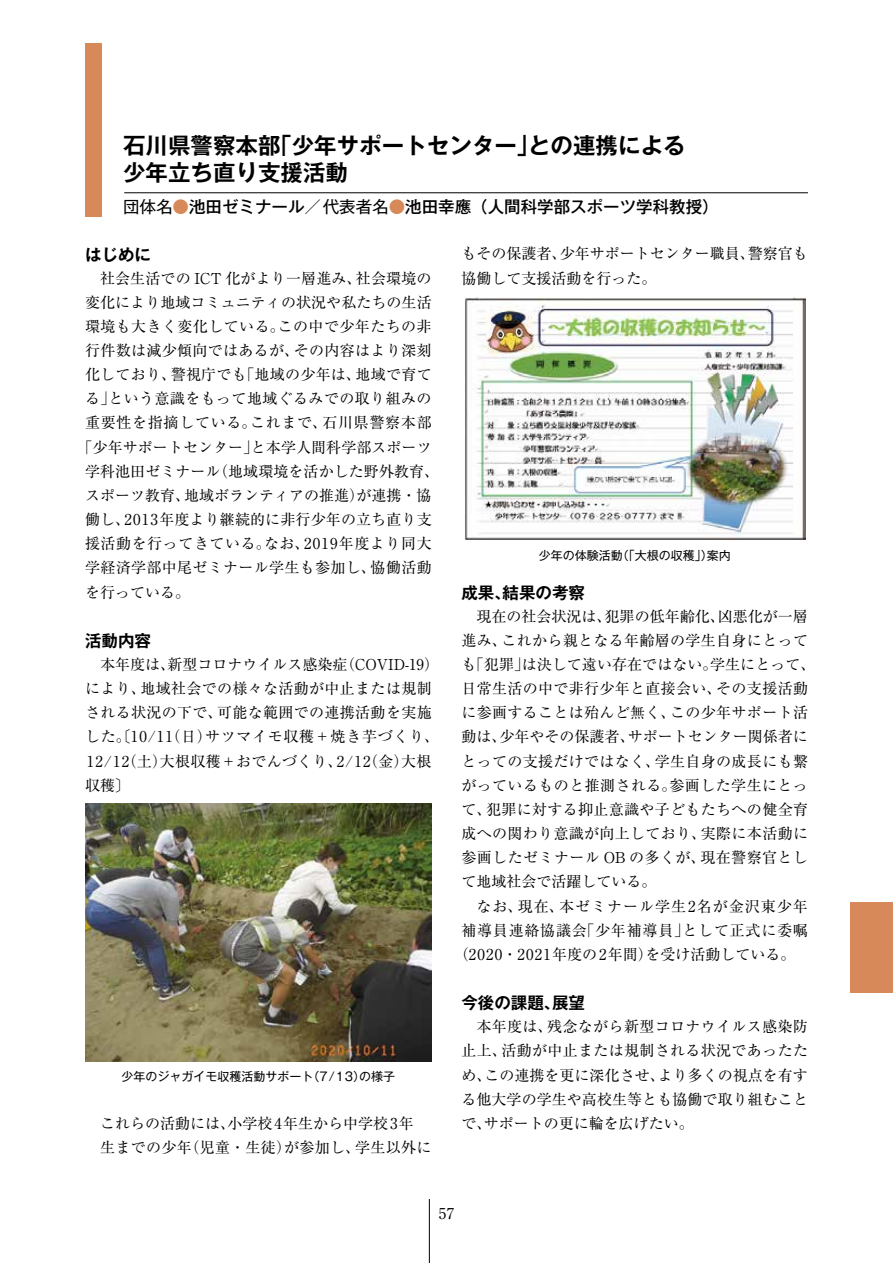
<style>
.page{position:relative;width:893px;height:1263px;background:#fff}
.page>*{position:absolute;margin:0;border:0;box-sizing:border-box;transform-origin:0 0}
.t1{font:700 22.5px/27px "Gothic MB101 Pr 5 De";color:#000}
.t2{font:500 16.5px "Gothic MB101 Pr 5";color:#000}
.t3{font:700 16.5px "Gothic MB101 Pr 5 De";color:#000}
.t4{font:15px/24.2px "Ryumin Pr 6 N";letter-spacing:.025em;color:#000}
.t5{font:15px/24.2px "Ryumin Pr 6 N";color:#000}
.t6{font:15px "Ryumin Pr 6 N";letter-spacing:.005em;color:#000}
.t7{font:15px "Ryumin Pr 6 N";letter-spacing:.05em;color:#000}
.t8{font:15px "Ryumin Pr 6 N";letter-spacing:.065em;color:#000}
.t9{font:12px "Gothic MB101 Pr 5";color:#000}
.s1{font-weight:400}
.s2{color:#d88959}
</style>
<div class="page">
<div style="left:85px;top:43px;width:17px;height:173px;background:#d88959"></div>
<hr style="left:124px;top:192px;width:684px;height:1px;background:#000">
<img style="left:85px;top:804px;width:346px;height:258px">
<img style="left:464px;top:298px;width:341px;height:242px">
<div style="left:850px;top:902px;width:43px;height:90px;background:#d88959"></div>
<hr style="left:429px;top:1199px;width:1px;height:64px;background:#000">
<h1 class="t1" style="left:123px;top:130px;width:564px">石川県警察本部「少年サポートセンター」との連携による少年立ち直り支援活動</h1>
<p class="t2" style="left:123px;top:193px;width:597px"><span class="s1">団体名</span><span class="s2">●</span>池田ゼミナール<span class="s1">／代表者名</span><span class="s2">●</span>池田幸應（人間科学部スポーツ学科教授）</p>
<p class="t3" style="left:85px;top:241px;width:67px">はじめに</p>
<p class="t4" style="left:100px;top:265px;width:333px">社会生活での ICT 化がより一層進み、社会環境の</p>
<p class="t6" style="left:85px;top:290px;width:348px">変化により地域コミュニティの状況や私たちの生活</p>
<p class="t4" style="left:85px;top:313px;width:348px">環境も大きく変化している。この中で少年たちの非</p>
<p class="t4" style="left:85px;top:338px;width:348px">行件数は減少傾向ではあるが、その内容はより深刻</p>
<p class="t4" style="left:85px;top:362px;width:348px">化しており、警視庁でも「地域の少年は、地域で育て</p>
<p class="t4" style="left:85px;top:386px;width:348px">る」という意識をもって地域ぐるみでの取り組みの</p>
<p class="t7" style="left:85px;top:411px;width:348px">重要性を指摘している。これまで、石川県警察本部</p>
<p class="t6" style="left:78px;top:435px;width:356px">「少年サポートセンター」と本学人間科学部スポーツ</p>
<p class="t6" style="left:85px;top:459px;width:356px">学科池田ゼミナール（地域環境を活かした野外教育、</p>
<p class="t5" style="left:85px;top:482px;width:348px">スポーツ教育、地域ボランティアの推進）が連携・協</p>
<p class="t4" style="left:85px;top:507px;width:348px">働し、2013年度より継続的に非行少年の立ち直り支</p>
<p class="t4" style="left:85px;top:531px;width:348px">援活動を行ってきている。なお、2019年度より同大</p>
<p class="t4" style="left:85px;top:555px;width:348px">学経済学部中尾ゼミナール学生も参加し、恊働活動</p>
<p class="t4" style="left:85px;top:579px;width:107px">を行っている。</p>
<p class="t3" style="left:85px;top:627px;width:67px">活動内容</p>
<p class="t4" style="left:85px;top:651px;width:356px;text-indent:15px">本年度は、新型コロナウイルス感染症（COVID-19）により、地域社会での様々な活動が中止または規制される状況の下で、可能な範囲での連携活動を実施した。〔10/11（日）サツマイモ収穫＋焼き芋づくり、<br>12/12（土）大根収穫＋おでんづくり、2/12（金）大根収穫〕</p>
<p class="t9" style="left:122px;top:1066px;width:275px">少年のジャガイモ収穫活動サポート（7/13）の様子</p>
<p class="t4" style="left:100px;top:1110px;width:333px">これらの活動には、小学校4年生から中学校3年生までの少年（児童・生徒）が参加し、学生以外に</p>
<p class="t5" style="left:461px;top:241px;width:348px">もその保護者、少年サポートセンター職員、警察官も協働して支援活動を行った。</p>
<p class="t9" style="left:539px;top:545px;width:193px">少年の体験活動（「大根の収穫」）案内</p>
<p class="t3" style="left:461px;top:579px;width:125px">成果、結果の考察</p>
<p class="t4" style="left:461px;top:603px;width:356px;text-indent:15px">現在の社会状況は、犯罪の低年齢化、凶悪化が一層進み、これから親となる年齢層の学生自身にとっても「犯罪」は決して遠い存在ではない。学生にとって、日常生活の中で非行少年と直接会い、その支援活動に参画することは殆んど無く、この少年サポート活動は、少年やその保護者、サポートセンター関係者にとっての支援だけではなく、学生自身の成長にも繋がっているものと推測される。参画した学生にとって、犯罪に対する抑止意識や子どもたちへの健全育成への関わり意識が向上しており、実際に本活動に参画したゼミナール OB の多くが、現在警察官として地域社会で活躍している。</p>
<p class="t8" style="left:476px;top:894px;width:333px">なお、現在、本ゼミナール学生2名が金沢東少年</p>
<p class="t7" style="left:461px;top:918px;width:348px">補導員連絡協議会「少年補導員」として正式に委嘱</p>
<p class="t5" style="left:454px;top:941px;width:343px">（2020・2021年度の2年間）を受け活動している。</p>
<p class="t3" style="left:461px;top:989px;width:125px">今後の課題、展望</p>
<p class="t4" style="left:461px;top:1014px;width:348px;text-align:justify;text-indent:15px">本年度は、残念ながら新型コロナウイルス感染防止上、活動が中止または規制される状況であったため、この連携を更に深化させ、より多くの視点を有する他大学の学生や高校生等とも協働で取り組むことで、サポートの更に輪を広げたい。</p>
<p class="t4" style="left:439px;top:1200px;width:17px">57</p>
</div>
